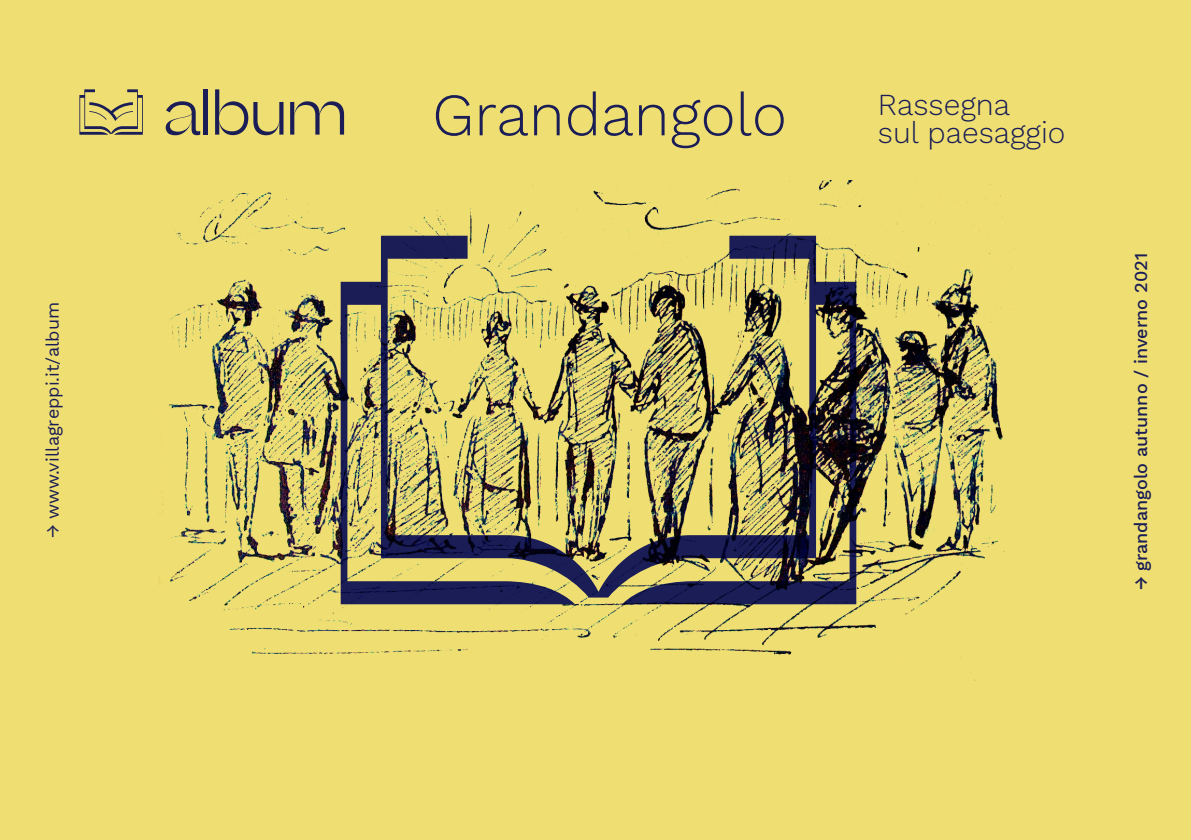
<style>
.page{position:relative;width:1191px;height:840px;background:#fff}
.page>*{position:absolute;margin:0;border:0;box-sizing:border-box;transform-origin:0 0}
.t1{font:300 60px "Work Sans";color:#1a1d56}
.t2{font:300 30px "Work Sans";color:#1a1d56}
.t3{font:500 18px "Work Sans";color:#1a1d56}
.t4{font:18px "Work Sans";color:#1a1d56}
</style>
<div class="page">
<div style="left:0;top:0;width:1191px;height:839px;background:#efdf73"></div>
<img style="left:160px;top:181px;width:855px;height:499px">
<svg style="left:166px;top:101px;width:34px;height:34px"></svg>
<hr style="left:204px;top:89px;width:4px;height:45px;background:#1a1d56">
<svg style="left:215px;top:89px;width:68px;height:46px"></svg>
<svg style="left:290px;top:101px;width:54px;height:33px"></svg>
<svg style="left:79px;top:89px;width:64px;height:46px"></svg>
<p class="t4" style="left:39px;top:537px;width:237px;rotate:-90deg">→ www.villagreppi.it/album</p>
<h1 class="t1" style="left:432px;top:69px;width:356px">Grandangolo</h1>
<h2 class="t2" style="left:878px;top:82px;width:134px">Rassegna</h2>
<h2 class="t2" style="left:878px;top:110px;width:189px">sul paesaggio</h2>
<p class="t3" style="left:1127px;top:590px;width:338px;rotate:-90deg">→ grandangolo autunno / inverno 2021</p>
</div>
